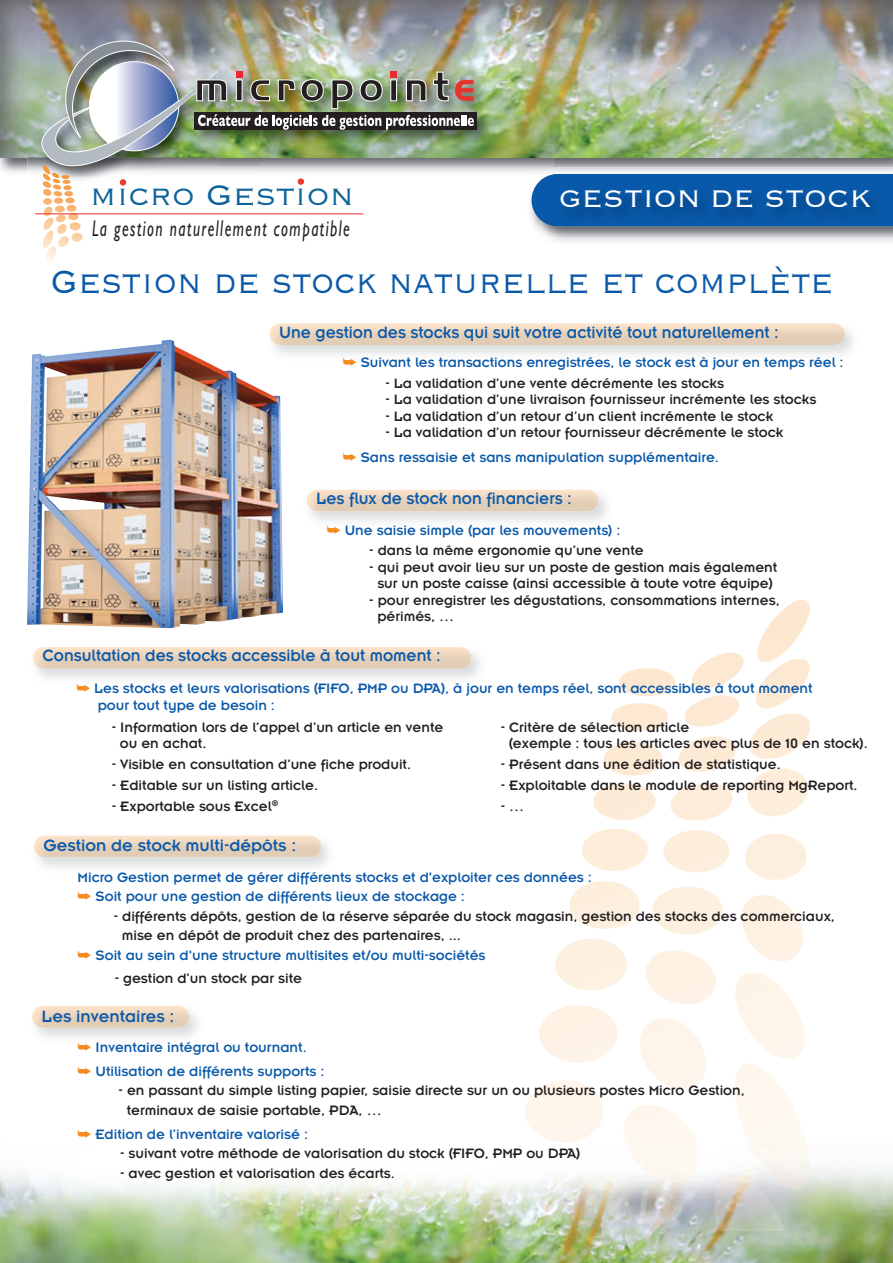
<style>
.page{position:relative;width:893px;height:1263px;background:#fff}
.page>*{position:absolute;margin:0;border:0;box-sizing:border-box;transform-origin:0 0}
.t1{font:300 42px "Copperplate";color:#0a59a9;scale:.9 1}
.t2{font:300 37.05px "Copperplate";color:#0d649a}
.t3{font:300 31.5px "Copperplate";color:#fff}
.t4{font:italic 22.95px "Gill Sans";letter-spacing:.1em;color:#231f20;scale:.66 1}
.t5{font:18px "Insignia";color:#0a59a9;scale:.95 1}
.t6{font:18px "Insignia";color:#0a59a9}
.t7{font:15px/16.5px "Insignia";color:#231f20}
.t8{font:15px/23.7px "Insignia";color:#0a59a9}
.s1{color:#f68b1f}
.s2{color:#0a59a9}
</style>
<div class="page">
<img style="left:0;top:1168px;width:893px;height:95px">
<img style="left:307px;top:490px;width:291px;height:21px">
<img style="left:32px;top:1006px;width:157px;height:22px">
<img style="left:524px;top:599px;width:286px;height:631px">
<img style="left:0;top:157px;width:893px;height:16px">
<img style="left:0;top:0;width:893px;height:157px">
<img style="left:541px;top:226px;width:352px;height:13px">
<img style="left:27px;top:27px;width:233px;height:146px">
<img style="left:474px;top:57px;width:80px;height:112px">
<svg style="left:525px;top:168px;width:368px;height:58px;background:#266aae"></svg>
<img style="left:34px;top:836px;width:287px;height:21px">
<img style="left:42px;top:41px;width:432px;height:221px">
<div style="left:120px;top:179px;width:6px;height:7px;background:#ea3b2d;border-radius:50%"></div>
<div style="left:298px;top:178px;width:6px;height:7px;background:#ea3b2d;border-radius:50%"></div>
<hr style="left:35px;top:213px;width:328px;height:1px;background:#ec2a2d">
<img style="left:27px;top:340px;width:256px;height:288px">
<h2 class="t2" style="left:90px;top:171px;width:266px">micro Gestion</h2>
<h3 class="t4" style="left:92px;top:215px;width:392px">La gestion naturellement compatible</h3>
<h1 class="t1" style="left:51px;top:255px;width:871px">Gestion de stock naturelle et complète</h1>
<h3 class="t3" style="left:559px;top:178px;width:313px">GESTION DE STOCK</h3>
<p class="t5" style="left:279px;top:326px;width:527px">Une gestion des stocks qui suit votre activité tout naturellement :</p>
<p class="t8" style="left:343px;top:352px;width:502px"><span class="s1">➥</span> Suivant les transactions enregistrées, le stock est à jour en temps réel :</p>
<p class="t7" style="left:385px;top:376px;width:340px">- La validation d’une vente décrémente les stocks</p>
<p class="t7" style="left:385px;top:393px;width:432px">- La validation d’une livraison fournisseur incrémente les stocks</p>
<p class="t7" style="left:385px;top:409px;width:389px">- La validation d’un retour d’un client incrémente le stock</p>
<p class="t7" style="left:343px;top:421px;width:442px;line-height:25px;text-indent:43px">- La validation d’un retour fournisseur décrémente le stock <span class="s1">➥</span> <span class="s2">Sans ressaisie et sans manipulation supplémentaire.</span></p>
<p class="t5" style="left:316px;top:493px;width:271px">Les flux de stock non financiers :</p>
<p class="t8" style="left:327px;top:519px;width:295px"><span class="s1">➥</span> Une saisie simple (par les mouvements) :</p>
<p class="t7" style="left:369px;top:544px;width:276px">- dans la même ergonomie qu’une vente</p>
<p class="t7" style="left:369px;top:560px;width:409px;text-align:center">- qui peut avoir lieu sur un poste de gestion mais également sur un poste caisse (ainsi accessible à toute votre équipe)</p>
<p class="t7" style="left:377px;top:593px;width:404px;text-indent:-8px">- pour enregistrer les dégustations, consommations internes, périmés, …</p>
<p class="t5" style="left:43px;top:650px;width:421px">Consultation des stocks accessible à tout moment :</p>
<p class="t8" style="left:98px;top:681px;width:716px;line-height:16.5px;text-indent:-21px"><span class="s1">➥</span> Les stocks et leurs valorisations (FIFO, PMP ou DPA), à jour en temps réel, sont accessibles à tout moment pour tout type de besoin :</p>
<p class="t7" style="left:120px;top:720px;width:325px;text-indent:-8px">- Information lors de l’appel d’un article en vente ou en achat.</p>
<p class="t7" style="left:112px;top:757px;width:301px">- Visible en consultation d’une fiche produit.</p>
<p class="t7" style="left:112px;top:778px;width:208px">- Editable sur un listing article.</p>
<p class="t7" style="left:112px;top:799px;width:168px">- Exportable sous Excel<sup>®</sup></p>
<p class="t7" style="left:509px;top:720px;width:360px;text-indent:-8px">- Critère de sélection article<br>(exemple : tous les articles avec plus de 10 en stock).</p>
<p class="t7" style="left:501px;top:757px;width:281px">- Présent dans une édition de statistique.</p>
<p class="t7" style="left:501px;top:778px;width:358px">- Exploitable dans le module de reporting MgReport.</p>
<p class="t7" style="left:501px;top:799px;width:25px">- …</p>
<p class="t6" style="left:43px;top:840px;width:254px">Gestion de stock multi-dépôts :</p>
<p class="t8" style="left:78px;top:869px;width:516px;line-height:19.5px">Micro Gestion permet de gérer différents stocks et d'exploiter ces données : <span class="s1">➥</span> Soit pour une gestion de différents lieux de stockage :</p>
<p class="t7" style="left:114px;top:909px;width:723px">- différents dépôts, gestion de la réserve séparée du stock magasin, gestion des stocks des commerciaux,</p>
<p class="t7" style="left:122px;top:929px;width:341px">mise en dépôt de produit chez des partenaires, ...</p>
<p class="t8" style="left:78px;top:944px;width:409px"><span class="s1">➥</span> Soit au sein d'une structure multisites et/ou multi-sociétés</p>
<p class="t7" style="left:115px;top:972px;width:189px">- gestion d’un stock par site</p>
<p class="t6" style="left:42px;top:1010px;width:134px">Les inventaires :</p>
<p class="t8" style="left:78px;top:1037px;width:248px"><span class="s1">➥</span> Inventaire intégral ou tournant.<br><span class="s1">➥</span> Utilisation de différents supports :</p>
<p class="t7" style="left:127px;top:1082px;width:620px;line-height:19.5px;text-indent:-8px">- en passant du simple listing papier, saisie directe sur un ou plusieurs postes Micro Gestion, terminaux de saisie portable, PDA, …</p>
<p class="t8" style="left:78px;top:1123px;width:232px"><span class="s1">➥</span> Edition de l’inventaire valorisé :</p>
<p class="t7" style="left:120px;top:1146px;width:462px">- suivant votre méthode de valorisation du stock (FIFO, PMP ou DPA)</p>
<p class="t7" style="left:120px;top:1166px;width:276px">- avec gestion et valorisation des écarts.</p>
</div>
